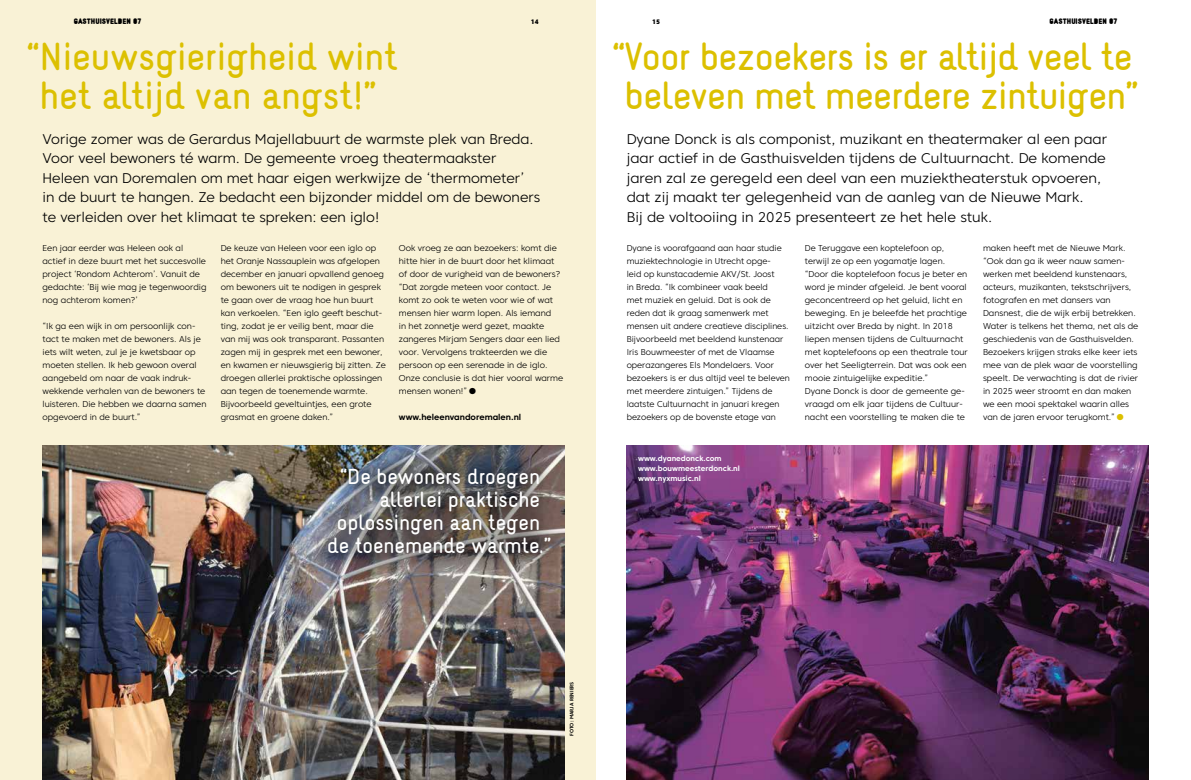
<style>
.page{position:relative;width:1191px;height:780px;background:#fff}
.page>*{position:absolute;margin:0;border:0;box-sizing:border-box;transform-origin:0 0}
.t1{font:34px/39px "Naiv Bold Text";letter-spacing:-.015em;color:#dcc000;text-align:center}
.t2{font:300 27px "Core Sans C 35";color:#000}
.t3{font:300 27px "Core Sans C 35";color:#dcc000}
.t4{font:19px "Naiv Bold Text";color:#fff}
.t5{font:300 14px/19.5px "Core Sans C 35";color:#000}
.t6{font:300 8.5px/13px "Core Sans C 35";color:#000}
.t7{font:700 8.5px "Core Sans C 65";color:#000}
.t8{font:700 7.5px/10px "Core Sans C 65";color:#fff}
.t9{font:900 7px "Naiv";color:#000}
.t10{font:800 6.5px "Core Sans C 85";color:#000}
.t11{font:700 5px "Core Sans C 65";color:#000}
</style>
<div class="page">
<img style="left:626px;top:446px;width:522px;height:334px">
<div style="left:0;top:0;width:595px;height:780px;background:#f9f2d6"></div>
<img style="left:43px;top:446px;width:521px;height:334px">
<div style="left:311px;top:450px;width:256px;height:121px;background:#000;opacity:.9"></div>
<p class="t9" style="left:74px;top:17px;width:69px">GASTHUISVELDEN 07</p>
<p class="t10" style="left:531px;top:17px;width:9px">14</p>
<p class="t10" style="left:652px;top:17px;width:9px">15</p>
<p class="t9" style="left:1049px;top:17px;width:69px">GASTHUISVELDEN 07</p>
<h1 class="t1" style="left:27px;top:36px;width:372px">“Nieuwsgierigheid wint het altijd van angst!”</h1>
<p class="t5" style="left:43px;top:129px;width:499px">Vorige zomer was de Gerardus Majellabuurt de warmste plek van Breda.<br>Voor veel bewoners té warm. De gemeente vroeg theatermaakster Heleen van Doremalen om met haar eigen werkwijze de ‘thermometer’<br>in de buurt te hangen. Ze bedacht een bijzonder middel om de bewoners te verleiden over het klimaat te spreken: een iglo!</p>
<p class="t6" style="left:43px;top:241px;width:165px">Een jaar eerder was Heleen ook al actief in deze buurt met het succesvolle project ‘Rondom Achterom’. Vanuit de gedachte: ‘Bij wie mag je tegenwoordig nog achterom komen?’</p>
<p class="t6" style="left:43px;top:319px;width:165px">“Ik ga een wijk in om persoonlijk con&shy;tact te maken met de bewoners. Als je iets wilt weten, zul je je kwetsbaar op moeten stellen. Ik heb gewoon overal aangebeld om naar de vaak indruk&shy;wekkende verhalen van de bewoners te luisteren. Die hebben we daarna samen opgevoerd in de buurt.”</p>
<p class="t6" style="left:221px;top:241px;width:167px">De keuze van Heleen voor een iglo op het Oranje Nassauplein was afgelopen december en januari opvallend genoeg om bewoners uit te nodigen in gesprek te gaan over de vraag hoe hun buurt kan verkoelen. “Een iglo geeft beschut&shy;ting, zodat je er veilig bent, maar die van mij was ook transparant. Passanten zagen mij in gesprek met een bewoner, en kwamen er nieuwsgierig bij zitten. Ze droegen allerlei praktische oplossingen aan tegen de toenemende warmte.<br>Bijvoorbeeld geveltuintjes, een grote grasmat en groene daken.”</p>
<p class="t6" style="left:399px;top:241px;width:166px">Ook vroeg ze aan bezoekers: komt die hitte hier in de buurt door het klimaat of door de vurigheid van de bewoners? “Dat zorgde meteen voor contact. Je komt zo ook te weten voor wie of wat mensen hier warm lopen. Als iemand<br>in het zonnetje werd gezet, maakte zangeres Mirjam Sengers daar een lied voor. Vervolgens trakteerden we die persoon op een serenade in de iglo.<br>Onze conclusie is dat hier vooral warme mensen wonen!”</p>
<h2 class="t2" style="left:467px;top:373px;width:12px">•</h2>
<p class="t7" style="left:399px;top:411px;width:124px">www.heleenvandoremalen.nl</p>
<h1 class="t1" style="left:612px;top:36px;width:527px">“Voor bezoekers is er altijd veel te beleven met meerdere zintuigen”</h1>
<p class="t5" style="left:626px;top:129px;width:482px">Dyane Donck is als componist, muzikant en theatermaker al een paar jaar actief in de Gasthuisvelden tijdens de Cultuurnacht. De komende jaren zal ze geregeld een deel van een muziektheaterstuk opvoeren, dat zij maakt ter gelegenheid van de aanleg van de Nieuwe Mark.<br>Bij de voltooiing in 2025 presenteert ze het hele stuk.</p>
<p class="t6" style="left:626px;top:241px;width:165px">Dyane is voorafgaand aan haar studie muziektechnologie in Utrecht opge-<br>leid op kunstacademie AKV/St. Joost<br>in Breda. “Ik combineer vaak beeld<br>met muziek en geluid. Dat is ook de reden dat ik graag samenwerk met mensen uit andere creatieve disciplines.<br>Bijvoorbeeld met beeldend kunstenaar Iris Bouwmeester of met de Vlaamse operazangeres Els Mondelaers. Voor bezoekers is er dus altijd veel te beleven met meerdere zintuigen.” Tijdens de laatste Cultuurnacht in januari kregen bezoekers op de bovenste etage van</p>
<p class="t6" style="left:805px;top:241px;width:164px">De Teruggave een koptelefoon op, terwijl ze op een yogamatje lagen. “Door die koptelefoon focus je beter en word je minder afgeleid. Je bent vooral geconcentreerd op het geluid, licht en beweging. En je beleefde het prachtige uitzicht over Breda by night. In 2018 liepen mensen tijdens de Cultuurnacht met koptelefoons op een theatrale tour over het Seeligterrein. Dat was ook een mooie zintuigelijke expeditie.”<br>Dyane Donck is door de gemeente ge&shy;vraagd om elk jaar tijdens de Cultuur&shy;nacht een voorstelling te maken die te</p>
<p class="t6" style="left:983px;top:241px;width:157px">maken heeft met de Nieuwe Mark. “Ook dan ga ik weer nauw samen&shy;werken met beeldend kunstenaars, acteurs, muzikanten, tekstschrijvers, fotografen en met dansers van Dansnest, die de wijk erbij betrekken.<br>Water is telkens het thema, net als de geschiedenis van de Gasthuisvelden.<br>Bezoekers krijgen straks elke keer iets mee van de plek waar de voorstelling speelt. De verwachting is dat de rivier in 2025 weer stroomt en dan maken we een mooi spektakel waarin alles van de jaren ervoor terugkomt.”</p>
<h2 class="t3" style="left:1114px;top:399px;width:12px">•</h2>
<p class="t8" style="left:638px;top:453px;width:103px">www.dyanedonck.com www.bouwmeesterdonck.nl</p>
<h3 class="t4" style="left:340px;top:464px;width:201px">“De bewoners droegen</h3>
<p class="t8" style="left:638px;top:473px;width:64px">www.nyxmusic.nl</p>
<h3 class="t4" style="left:379px;top:487px;width:162px">allerlei praktische</h3>
<h3 class="t4" style="left:337px;top:510px;width:205px">oplossingen aan tegen</h3>
<h3 class="t4" style="left:327px;top:533px;width:226px">de toenemende warmte.”</h3>
<p class="t11" style="left:568px;top:736px;width:56px;rotate:-90deg">FOTO: MARJA RENIERS</p>
</div>
